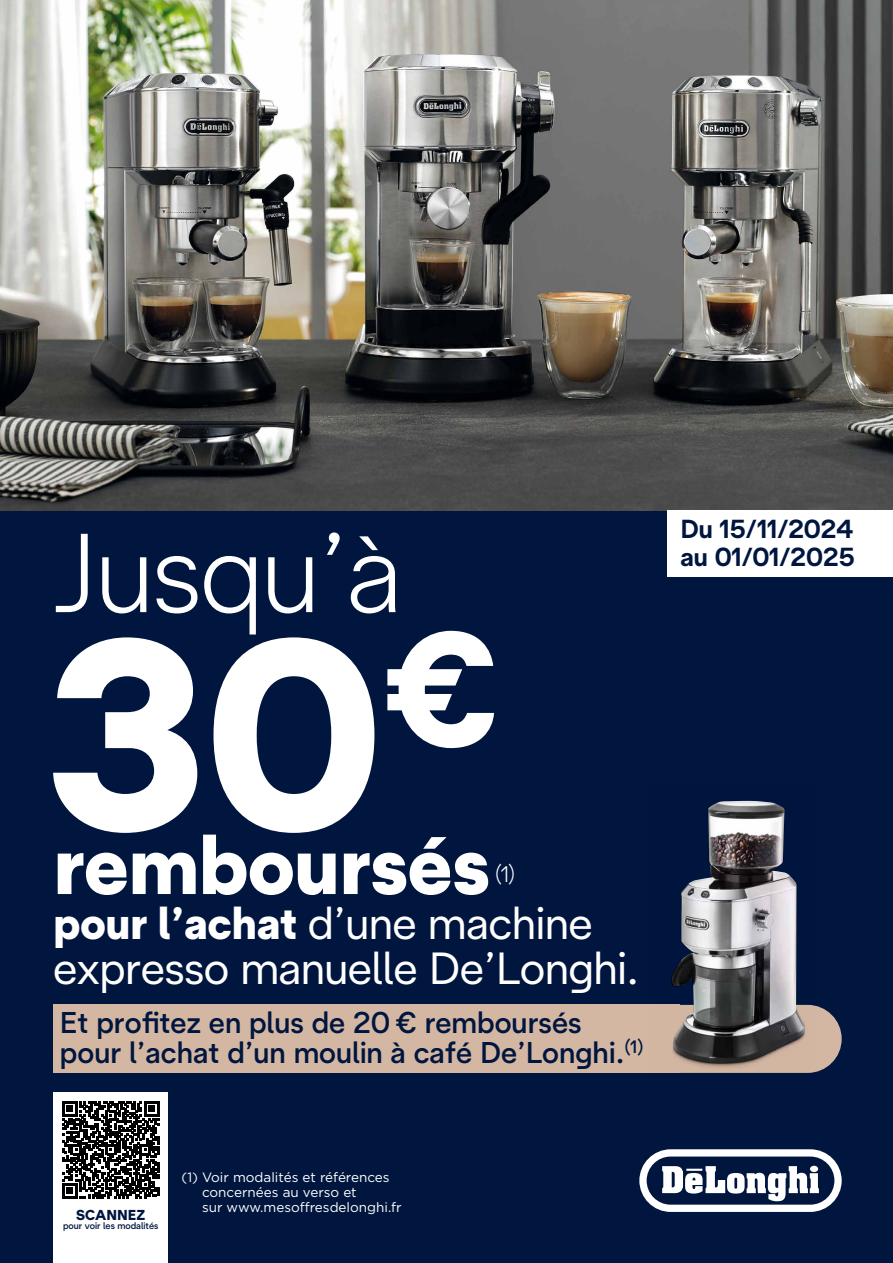
<style>
.page{position:relative;width:893px;height:1263px;background:#fff}
.page>*{position:absolute;margin:0;border:0;box-sizing:border-box;transform-origin:0 0}
.t1{font:900 270px "De Longhi Sans";color:#fff}
.t2{font:300 111.9px "De Longhi Sans";color:#fff}
.t3{font:900 82.5px "De Longhi Sans";color:#fff}
.t4{font:45px/45px "De Longhi Sans";color:#fff}
.t5{font:500 30px/30px "De Longhi Sans";color:#00163f}
.t6{font:700 26.1px/28.7px "De Longhi Sans";color:#00163f}
.t7{font:300 22.5px "De Longhi Sans";color:#fff}
.t8{font:900 14.4px "De Longhi Sans";color:#00163f}
.t9{font:13.5px/15px "Gotham";color:#fff}
.t10{font:500 9.45px "De Longhi Sans";color:#00163f}
.s1{font-weight:900}
</style>
<div class="page">
<div style="left:0;top:510px;width:893px;height:753px;background:#00163f"></div>
<img style="left:0;top:0;width:893px;height:510px">
<svg style="left:639px;top:1149px;width:203px;height:63px"></svg>
<div style="left:668px;top:510px;width:225px;height:67px;background:#fff"></div>
<div style="left:54px;top:1093px;width:114px;height:170px;background:#fff"></div>
<div style="left:448px;top:1005px;width:394px;height:68px;background:#d4b7a3;border-radius:34px"></div>
<div style="left:54px;top:1005px;width:626px;height:68px;background:#d4b7a3"></div>
<img style="left:651px;top:800px;width:165px;height:273px">
<img style="left:672px;top:801px;width:132px;height:263px">
<svg style="left:62px;top:1101px;width:97px;height:97px"></svg>
<h2 class="t2" style="left:54px;top:506px;width:349px">Jusqu’à</h2>
<h1 class="t1" style="left:45px;top:568px;width:455px">30<sup>€</sup></h1>
<h3 class="t3" style="left:54px;top:814px;width:438px">remboursés</h3>
<h3 class="t7" style="left:495px;top:860px;width:22px">(1)</h3>
<h3 class="t4" style="left:54px;top:900px;width:587px"><span class="s1">pour l’achat</span> d’une machine expresso manuelle De’Longhi.</h3>
<h3 class="t5" style="left:60px;top:1007px;width:585px">Et profitez en plus de 20 € remboursés pour l’achat d’un moulin à café De’Longhi.<sup>(1)</sup></h3>
<h3 class="t6" style="left:680px;top:514px;width:176px">Du 15/11/2024 au 01/01/2025</h3>
<p class="t8" style="left:76px;top:1205px;width:71px">SCANNEZ</p>
<p class="t10" style="left:63px;top:1220px;width:97px">pour voir les modalités</p>
<p class="t9" style="left:202px;top:1169px;width:201px;text-indent:-21px">(1) Voir modalités et références concernées au verso et<br>sur www.mesoffresdelonghi.fr</p>
</div>
